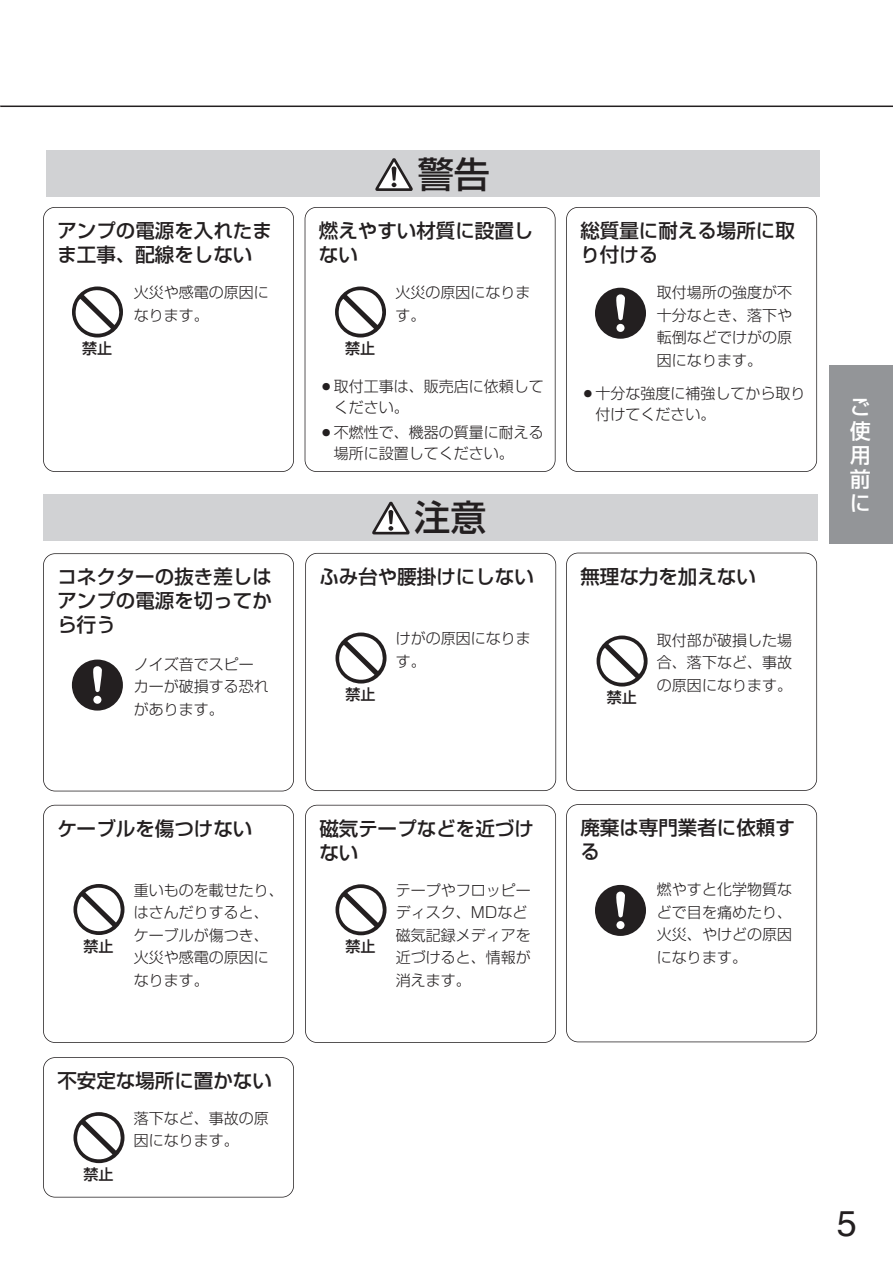
<style>
.page{position:relative;width:893px;height:1263px;background:#fff}
.page>*{position:absolute;margin:0;border:0;box-sizing:border-box;transform-origin:0 0}
.t1{font:36px "Shin Go Medium 90 msp RKSJ H";color:#231f20}
.t2{font:36px "Helvetica";color:#231f20}
.t3{font:21px/24px "Shin Go Medium 90 msp RKSJ H";color:#fff;text-align:justify}
.t4{font:19.5px/24px "Shin Go Medium 90 msp RKSJ H";color:#231f20}
.t5{font:15px/22.5px "Shin Go Light 90 msp RKSJ H";color:#231f20}
.t6{font:15px "Shin Go Medium 90 msp RKSJ H";color:#231f20}
</style>
<div class="page">
<hr style="left:1px;top:106px;width:892px;height:1px;background:#231f20">
<div style="left:829px;top:366px;width:64px;height:178px;background:#939598"></div>
<div style="left:46px;top:150px;width:774px;height:47px;background:#d1d2d4"></div>
<svg style="left:375px;top:158px;width:38px;height:33px"></svg>
<div style="left:43px;top:207px;width:251px;height:265px;border:2px solid #231f20;border-radius:12px"></div>
<svg style="left:72px;top:287px;width:51px;height:51px"></svg>
<svg style="left:75px;top:289px;width:45px;height:46px"></svg>
<div style="left:305px;top:207px;width:250px;height:265px;border:2px solid #231f20;border-radius:12px"></div>
<svg style="left:335px;top:287px;width:51px;height:51px"></svg>
<svg style="left:338px;top:289px;width:45px;height:46px"></svg>
<div style="left:72px;top:660px;width:51px;height:51px;background:#231f20;border-radius:50%"></div>
<div style="left:93px;top:696px;width:8px;height:8px;background:#fff;border-radius:50%"></div>
<svg style="left:93px;top:666px;width:9px;height:26px"></svg>
<div style="left:43px;top:494px;width:774px;height:47px;background:#d1d2d4"></div>
<svg style="left:372px;top:502px;width:38px;height:33px"></svg>
<div style="left:43px;top:805px;width:251px;height:238px;border:2px solid #231f20;border-radius:12px"></div>
<svg style="left:73px;top:884px;width:51px;height:51px"></svg>
<svg style="left:76px;top:886px;width:46px;height:46px"></svg>
<div style="left:43px;top:553px;width:251px;height:238px;border:2px solid #231f20;border-radius:12px"></div>
<div style="left:566px;top:553px;width:251px;height:238px;border:2px solid #231f20;border-radius:12px"></div>
<svg style="left:596px;top:636px;width:51px;height:51px"></svg>
<svg style="left:599px;top:638px;width:46px;height:46px"></svg>
<div style="left:305px;top:553px;width:251px;height:238px;border:2px solid #231f20;border-radius:12px"></div>
<svg style="left:335px;top:633px;width:51px;height:51px"></svg>
<svg style="left:338px;top:635px;width:46px;height:46px"></svg>
<div style="left:305px;top:805px;width:251px;height:238px;border:2px solid #231f20;border-radius:12px"></div>
<svg style="left:335px;top:884px;width:51px;height:51px"></svg>
<svg style="left:338px;top:887px;width:46px;height:46px"></svg>
<div style="left:566px;top:804px;width:251px;height:238px;border:2px solid #231f20;border-radius:12px"></div>
<div style="left:595px;top:885px;width:51px;height:51px;background:#231f20;border-radius:50%"></div>
<div style="left:616px;top:921px;width:8px;height:8px;background:#fff;border-radius:50%"></div>
<svg style="left:616px;top:891px;width:9px;height:27px"></svg>
<div style="left:43px;top:1057px;width:251px;height:141px;border:2px solid #231f20;border-radius:12px"></div>
<svg style="left:73px;top:1112px;width:51px;height:51px"></svg>
<svg style="left:76px;top:1115px;width:46px;height:46px"></svg>
<div style="left:566px;top:207px;width:251px;height:265px;border:2px solid #231f20;border-radius:12px"></div>
<div style="left:595px;top:288px;width:51px;height:51px;background:#231f20;border-radius:50%"></div>
<div style="left:616px;top:324px;width:8px;height:8px;background:#fff;border-radius:50%"></div>
<svg style="left:616px;top:294px;width:9px;height:26px"></svg>
<h1 class="t1" style="left:418px;top:161px;width:73px">警告</h1>
<h3 class="t4" style="left:57px;top:221px;width:216px">アンプの電源を入れたまま工事、配線をしない</h3>
<p class="t6" style="left:82px;top:343px;width:31px">禁止</p>
<p class="t5" style="left:134px;top:283px;width:136px">火災や感電の原因になります。</p>
<h3 class="t4" style="left:319px;top:221px;width:216px">燃えやすい材質に設置しない</h3>
<p class="t6" style="left:345px;top:343px;width:31px">禁止</p>
<p class="t5" style="left:395px;top:283px;width:136px">火災の原因になります。</p>
<p class="t5" style="left:334px;top:377px;width:211px;line-height:21px;text-indent:-15px">○取付工事は、販売店に依頼してください。</p>
<p class="t5" style="left:334px;top:424px;width:211px;line-height:21px;text-indent:-15px">○不燃性で、機器の質量に耐える場所に設置してください。</p>
<h1 class="t1" style="left:415px;top:504px;width:73px">注意</h1>
<h3 class="t4" style="left:580px;top:221px;width:216px">総質量に耐える場所に取り付ける</h3>
<p class="t5" style="left:657px;top:283px;width:136px;text-align:justify">取付場所の強度が不十分なとき、落下や転倒などでけがの原因になります。</p>
<p class="t5" style="left:595px;top:385px;width:211px;line-height:21px;text-indent:-15px">○十分な強度に補強してから取り付けてください。</p>
<h2 class="t3" style="left:850px;top:398px;width:22px">ご使用前に</h2>
<h3 class="t4" style="left:57px;top:568px;width:216px;text-align:justify">コネクターの抜き差しはアンプの電源を切ってから行う</h3>
<p class="t5" style="left:134px;top:655px;width:136px">ノイズ音でスピーカーが破損する恐れがあります。</p>
<h3 class="t4" style="left:319px;top:567px;width:216px">ふみ台や腰掛けにしない</h3>
<h3 class="t4" style="left:580px;top:567px;width:177px">無理な力を加えない</h3>
<p class="t6" style="left:346px;top:689px;width:31px">禁止</p>
<p class="t5" style="left:396px;top:629px;width:136px">けがの原因になります。</p>
<p class="t6" style="left:607px;top:692px;width:31px">禁止</p>
<p class="t5" style="left:657px;top:631px;width:136px;text-align:justify">取付部が破損した場合、落下など、事故の原因になります。</p>
<h3 class="t4" style="left:57px;top:819px;width:197px">ケーブルを傷つけない</h3>
<h3 class="t4" style="left:319px;top:819px;width:216px">磁気テープなどを近づけない</h3>
<p class="t6" style="left:84px;top:941px;width:31px">禁止</p>
<p class="t5" style="left:134px;top:881px;width:152px">重いものを載せたり、はさんだりすると、ケーブルが傷つき、火災や感電の原因になります。</p>
<p class="t6" style="left:346px;top:941px;width:31px">禁止</p>
<p class="t5" style="left:396px;top:881px;width:136px">テープやフロッピーディスク、MDなど磁気記録メディアを近づけると、情報が消えます。</p>
<h3 class="t4" style="left:580px;top:819px;width:216px">廃棄は専門業者に依頼する</h3>
<p class="t5" style="left:657px;top:880px;width:136px;text-align:justify">燃やすと化学物質などで目を痛めたり、火災、やけどの原因になります。</p>
<h3 class="t4" style="left:57px;top:1072px;width:216px">不安定な場所に置かない</h3>
<p class="t5" style="left:134px;top:1109px;width:137px">落下など、事故の原因になります。</p>
<p class="t6" style="left:84px;top:1169px;width:31px">禁止</p>
<h1 class="t2" style="left:837px;top:1209px;width:22px">5</h1>
</div>
